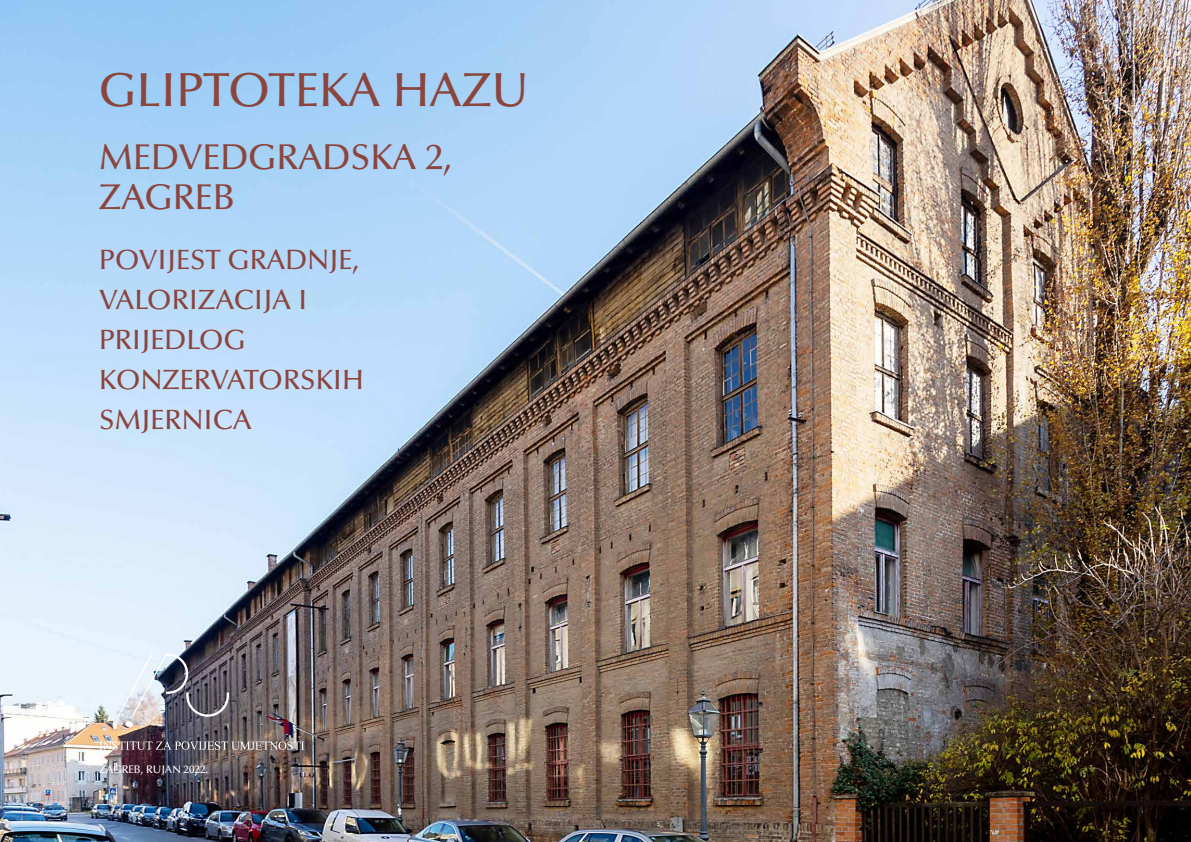
<style>
.page{position:relative;width:1191px;height:842px;background:#fff}
.page>*{position:absolute;margin:0;border:0;box-sizing:border-box;transform-origin:0 0}
.t1{font:500 48px "Optima LT Pro";color:#8b453c}
.t2{font:500 36px/40px "Optima LT Pro";color:#8b453c}
.t3{font:500 28px/40px "Optima LT Pro";color:#8b453c}
.t4{font:500 11px "Optima LT Pro";color:#fff}
</style>
<div class="page">
<img style="left:0;top:0;width:1191px;height:842px">
<svg style="left:99px;top:741px;width:205px;height:9px;background:#8c8182"></svg>
<img style="left:117px;top:653px;width:113px;height:65px">
<h1 class="t1" style="left:99px;top:60px;width:431px">GLIPTOTEKA HAZU</h1>
<p class="t2" style="left:99px;top:136px;width:355px">MEDVEDGRADSKA 2,<br>ZAGREB</p>
<p class="t3" style="left:99px;top:239px;width:266px">POVIJEST GRADNJE,<br>VALORIZACIJA I<br>PRIJEDLOG<br>KONZERVATORSKIH<br>SMJERNICA</p>
<p class="t4" style="left:99px;top:763px;width:111px">ZAGREB, RUJAN 2022.</p>
</div>
